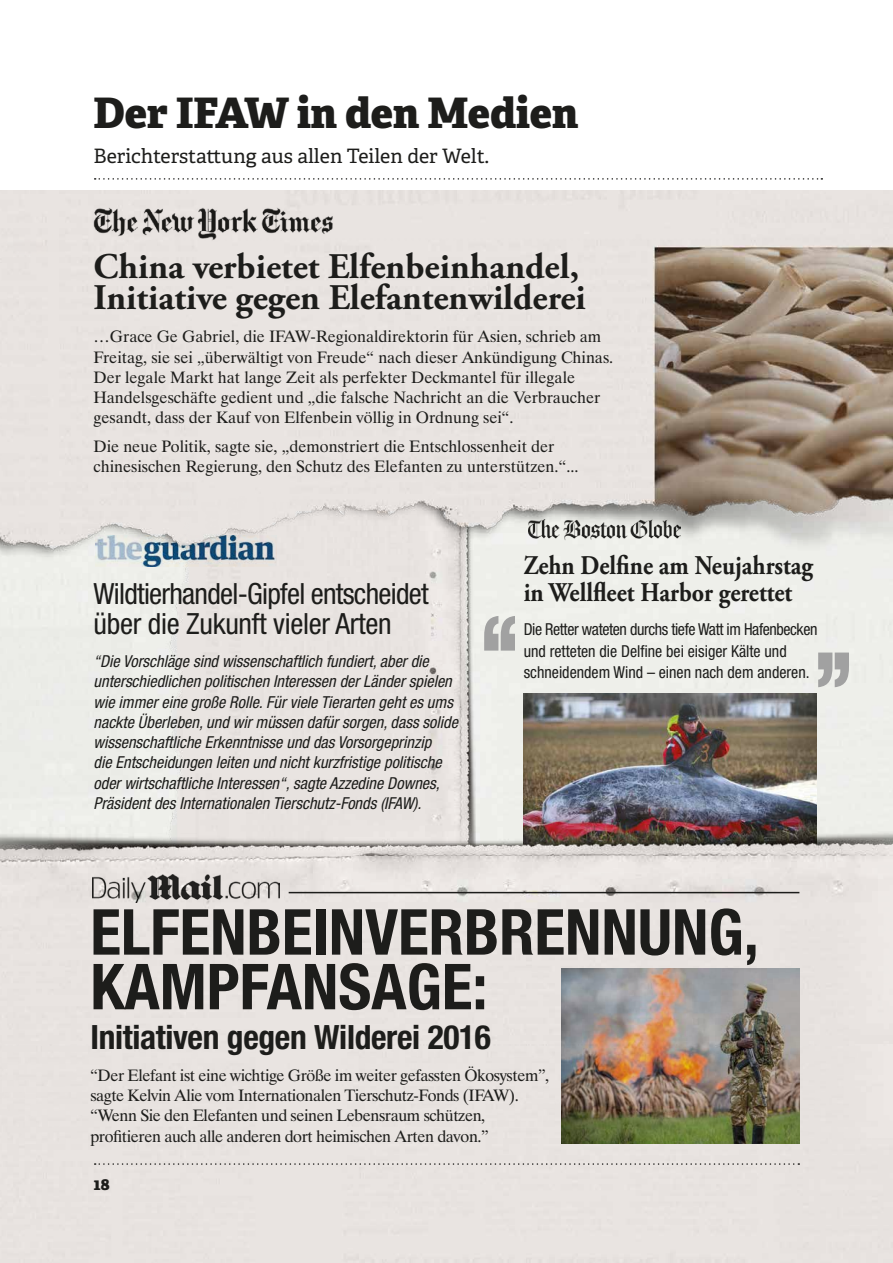
<style>
.page{position:relative;width:893px;height:1263px;background:#fff}
.page>*{position:absolute;margin:0;border:0;box-sizing:border-box;transform-origin:0 0}
.t1{font:700 condensed 108px "Helvetica Neue";color:#a1a1a1}
.t2{font:700 condensed 63.45px/54.6px "Helvetica Neue";color:#1d1d1b}
.t3{font:800 42px "Adelle";color:#1d1d1b}
.t4{font:700 36px/31.5px "Adobe Garamond Pro";color:#1d1d1b}
.t5{font:700 condensed 33.45px "Helvetica Neue";letter-spacing:-.01em;color:#1d1d1b}
.t6{font:condensed 29.25px/30px "Helvetica Neue";letter-spacing:-.025em;color:#1d1d1b}
.t7{font:700 27px/27px "Adobe Garamond Pro";color:#1d1d1b;scale:.89 1}
.t8{font:19.8px "Adelle";color:#1d1d1b}
.t9{font:16.5px/20.2px "Dutch 801 BT";color:#1d1d1b}
.t10{font:italic condensed 16.5px/20.2px "Helvetica Neue";color:#1d1d1b}
.t11{font:16.5px/20.2px "Dutch 801 BT";letter-spacing:-.025em;color:#1d1d1b}
.t12{font:condensed 16.5px/21.9px "Helvetica Neue";color:#1d1d1b}
.t13{font:800 16.5px "Adelle";color:#1d1d1b}
</style>
<div class="page">
<div style="left:0;top:592px;width:893px;height:201px;background:#eeefea"></div>
<img style="left:156px;top:592px;width:319px;height:201px">
<img style="left:524px;top:694px;width:292px;height:99px">
<img style="left:0;top:793px;width:893px;height:251px">
<div style="left:0;top:1044px;width:893px;height:219px;background:#e8e3e0"></div>
<img style="left:92px;top:875px;width:188px;height:27px">
<hr style="left:289px;top:892px;width:510px;height:1px;background:#1d1d1b">
<img style="left:561px;top:969px;width:238px;height:174px">
<svg style="left:95px;top:178px;width:727px;height:2px"></svg>
<img style="left:0;top:191px;width:893px;height:401px">
<img style="left:90px;top:203px;width:247px;height:41px">
<svg style="left:95px;top:1163px;width:704px;height:2px"></svg>
<h3 class="t3" style="left:94px;top:81px;width:486px">Der IFAW in den Medien</h3>
<p class="t8" style="left:94px;top:141px;width:397px">Berichterstattung aus allen Teilen der Welt.</p>
<h3 class="t4" style="left:94px;top:251px;width:494px">China verbietet Elfenbeinhandel,<br>Initiative gegen Elefantenwilderei</h3>
<p class="t9" style="left:94px;top:326px;width:521px">…Grace Ge Gabriel, die IFAW-Regionaldirektorin für Asien, schrieb am Freitag, sie sei „überwältigt von Freude“ nach dieser Ankündigung Chinas.<br>Der legale Markt hat lange Zeit als perfekter Deckmantel für illegale Handelsgeschäfte gedient und „die falsche Nachricht an die Verbraucher gesandt, dass der Kauf von Elfenbein völlig in Ordnung sei“.</p>
<p class="t9" style="left:94px;top:436px;width:487px">Die neue Politik, sagte sie, „demonstriert die Entschlossenheit der chinesischen Regierung, den Schutz des Elefanten zu unterstützen.“...</p>
<h3 class="t6" style="left:94px;top:578px;width:337px">Wildtierhandel-Gipfel entscheidet über die Zukunft vieler Arten</h3>
<p class="t10" style="left:94px;top:651px;width:366px">“Die Vorschläge sind wissenschaftlich fundiert, aber die unterschiedlichen politischen Interessen der Länder spielen wie immer eine große Rolle. Für viele Tierarten geht es ums nackte Überleben, und wir müssen dafür sorgen, dass solide wissenschaftliche Erkenntnisse und das Vorsorgeprinzip<br>die Entscheidungen leiten und nicht kurzfristige politische oder wirtschaftliche Interessen“, sagte Azzedine Downes, Präsident des Internationalen Tierschutz-Fonds (IFAW).</p>
<h1 class="t1" style="left:477px;top:589px;width:46px">‘‘</h1>
<h3 class="t7" style="left:524px;top:552px;width:327px">Zehn Delfine am Neujahrstag in Wellfleet Harbor gerettet</h3>
<p class="t12" style="left:524px;top:618px;width:295px">Die Retter wateten durchs tiefe Watt im Hafenbecken und retteten die Delfine bei eisiger Kälte und schneidendem Wind – einen nach dem anderen.</p>
<h1 class="t1" style="left:856px;top:714px;width:46px;rotate:-180deg">‘‘</h1>
<h2 class="t2" style="left:90px;top:904px;width:670px">ELFENBEINVERBRENNUNG,<br>KAMPFANSAGE:</h2>
<h3 class="t5" style="left:90px;top:1017px;width:402px">Initiativen gegen Wilderei 2016</h3>
<p class="t11" style="left:90px;top:1065px;width:460px">“Der Elefant ist eine wichtige Größe im weiter gefassten Ökosystem”, sagte Kelvin Alie vom Internationalen Tierschutz-Fonds (IFAW). “Wenn Sie den Elefanten und seinen Lebensraum schützen, profitieren auch alle anderen dort heimischen Arten davon.”</p>
<p class="t13" style="left:94px;top:1172px;width:18px">18</p>
</div>
